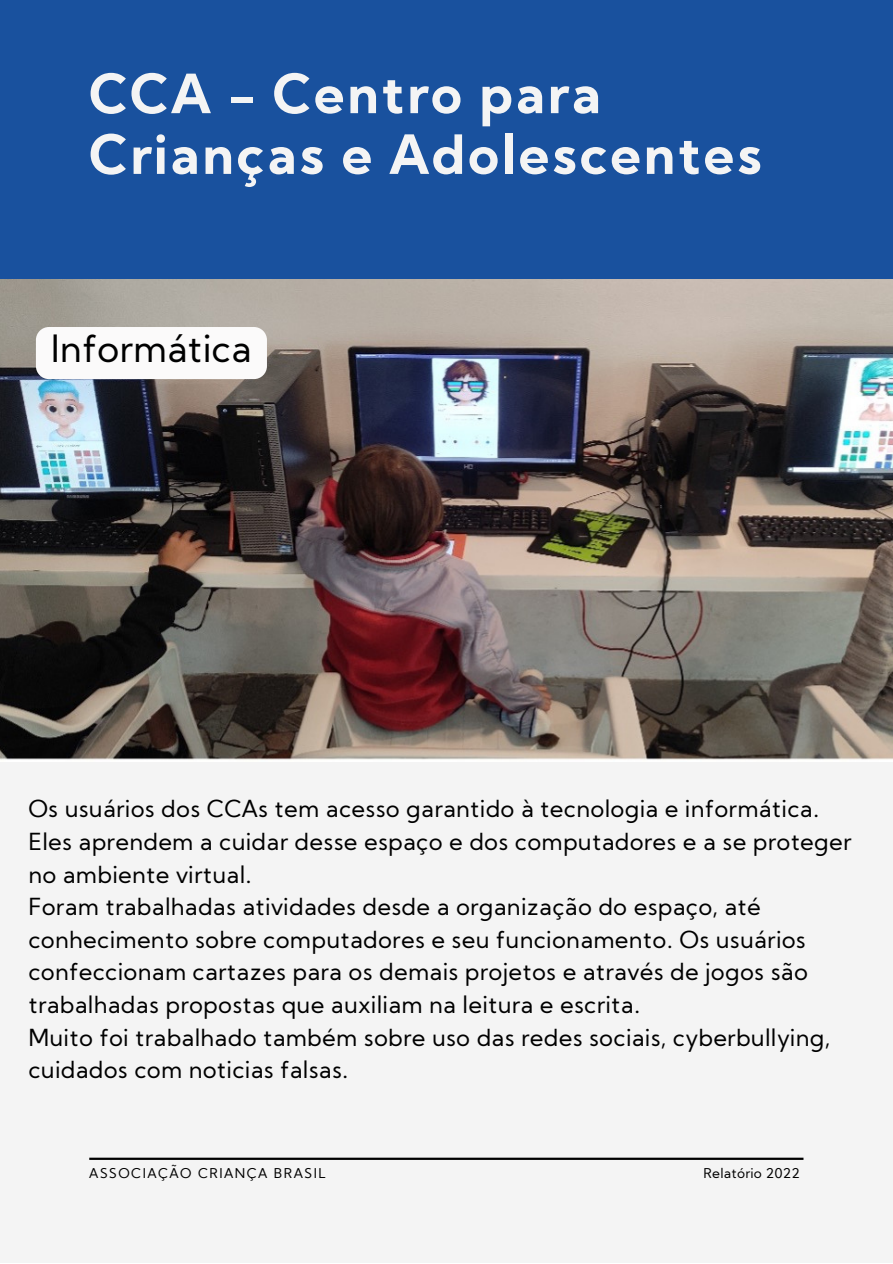
<style>
.page{position:relative;width:893px;height:1264px;background:#fff}
.page>*{position:absolute;margin:0;border:0;box-sizing:border-box;transform-origin:0 0}
.t1{font:700 54px/60.8px "Kumbh Sans";letter-spacing:.045em;color:#f4f4f4}
.t2{font:37.5px "Kumbh Sans";color:#000}
.t3{font:23.4px/32.5px "Kumbh Sans";letter-spacing:.01em;color:#000}
.t4{font:13.5px "Kumbh Sans";letter-spacing:.11em;color:#000}
.t5{font:13.5px "Kumbh Sans";letter-spacing:.015em;color:#000}
</style>
<div class="page">
<div style="left:0;top:0;width:892px;height:1262px;background:#f4f4f4"></div>
<img style="left:0;top:279px;width:892px;height:482px">
<hr style="left:89px;top:1157px;width:714px;height:2px;background:#000">
<div style="left:0;top:0;width:892px;height:279px;background:#19519e"></div>
<div style="left:36px;top:327px;width:231px;height:52px;background:#fbfafa;border-radius:13px"></div>
<h1 class="t1" style="left:89px;top:69px;width:674px">CCA - Centro para<br>Crianças e Adolescentes</h1>
<h2 class="t2" style="left:51px;top:333px;width:202px">Informática</h2>
<p class="t3" style="left:28px;top:795px;width:824px">Os usuários dos CCAs tem acesso garantido à tecnologia e informática.<br>Eles aprendem a cuidar desse espaço e dos computadores e a se proteger no ambiente virtual.<br>Foram trabalhadas atividades desde a organização do espaço, até conhecimento sobre computadores e seu funcionamento. Os usuários confeccionam cartazes para os demais projetos e através de jogos são trabalhadas propostas que auxiliam na leitura e escrita.<br>Muito foi trabalhado também sobre uso das redes sociais, cyberbullying, cuidados com noticias falsas.</p>
<p class="t4" style="left:89px;top:1168px;width:238px">ASSOCIAÇÃO CRIANÇA BRASIL</p>
<p class="t5" style="left:703px;top:1168px;width:98px">Relatório 2022</p>
</div>
